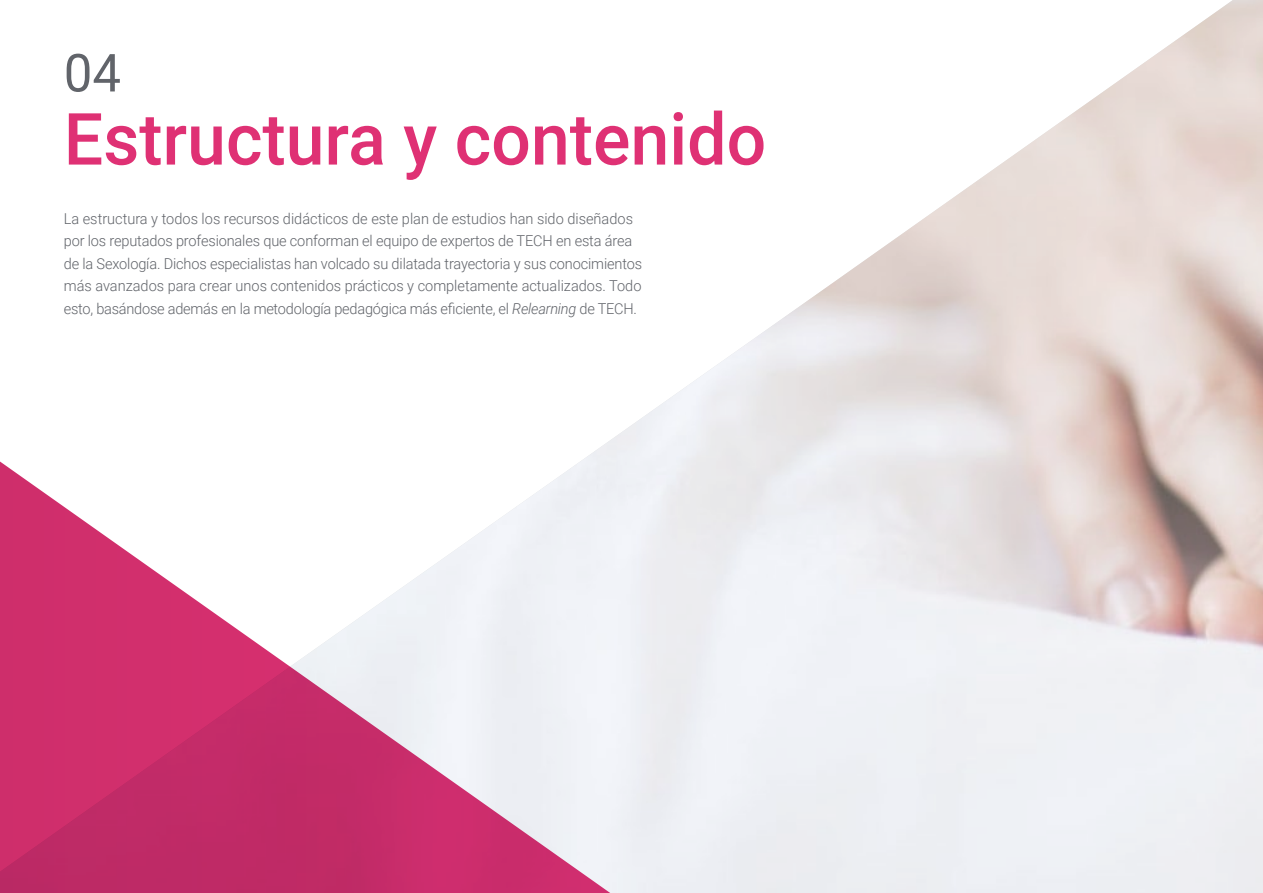
<style>
.page{position:relative;width:1263px;height:893px;background:#fff}
.page>*{position:absolute;margin:0;border:0;box-sizing:border-box;transform-origin:0 0}
.t1{font:500 72px "Roboto";color:#df3174}
.t2{font:52.5px "Roboto";color:#61646a}
.t3{font:300 15px/22.5px "Roboto";letter-spacing:-.01em;color:#61646a}
.s1{font-style:italic}
</style>
<div class="page">
<img style="left:602px;top:0;width:661px;height:893px">
<svg style="left:0;top:446px;width:640px;height:447px"></svg>
<h2 class="t2" style="left:64px;top:36px;width:59px">04</h2>
<h1 class="t1" style="left:64px;top:89px;width:704px">Estructura y contenido</h1>
<p class="t3" style="left:64px;top:207px;width:580px">La estructura y todos los recursos didácticos de este plan de estudios han sido diseñados por los reputados profesionales que conforman el equipo de expertos de TECH en esta área de la Sexología. Dichos especialistas han volcado su dilatada trayectoria y sus conocimientos más avanzados para crear unos contenidos prácticos y completamente actualizados. Todo esto, basándose además en la metodología pedagógica más eficiente, el <span class="s1">Relearning</span> de TECH.</p>
</div>
